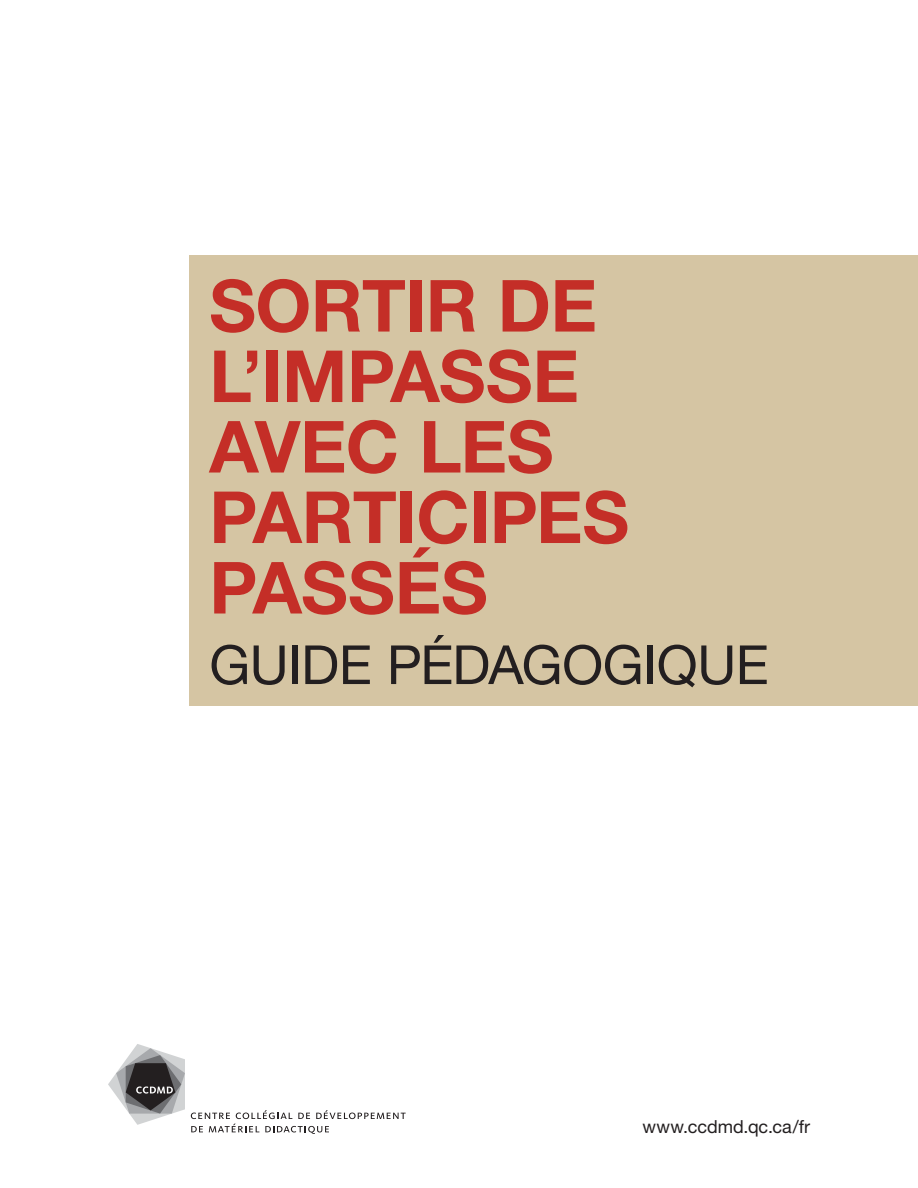
<style>
.page{position:relative;width:918px;height:1188px;background:#fff}
.page>*{position:absolute;margin:0;border:0;box-sizing:border-box;transform-origin:0 0}
.t1{font:700 72px/70.5px "Helvetica Neue";letter-spacing:-.01em;color:#c42e27}
.t2{font:54px "Helvetica Neue";letter-spacing:-.01em;color:#231f20}
.t3{font:18px "Helvetica Neue";color:#231f20}
</style>
<div class="page">
<div style="left:189px;top:255px;width:729px;height:451px;background:#d5c5a3"></div>
<svg style="left:191px;top:1110px;width:215px;height:24px"></svg>
<svg style="left:108px;top:1044px;width:77px;height:81px"></svg>
<p class="t1" style="left:209px;top:269px;width:421px">SORTIR DE<br>L’IMPASSE<br>AVEC LES<br>PARTICIPES<br>PASSÉS</p>
<p class="t2" style="left:209px;top:633px;width:561px">GUIDE PÉDAGOGIQUE</p>
<p class="t3" style="left:643px;top:1116px;width:169px">www.ccdmd.qc.ca/fr</p>
</div>
